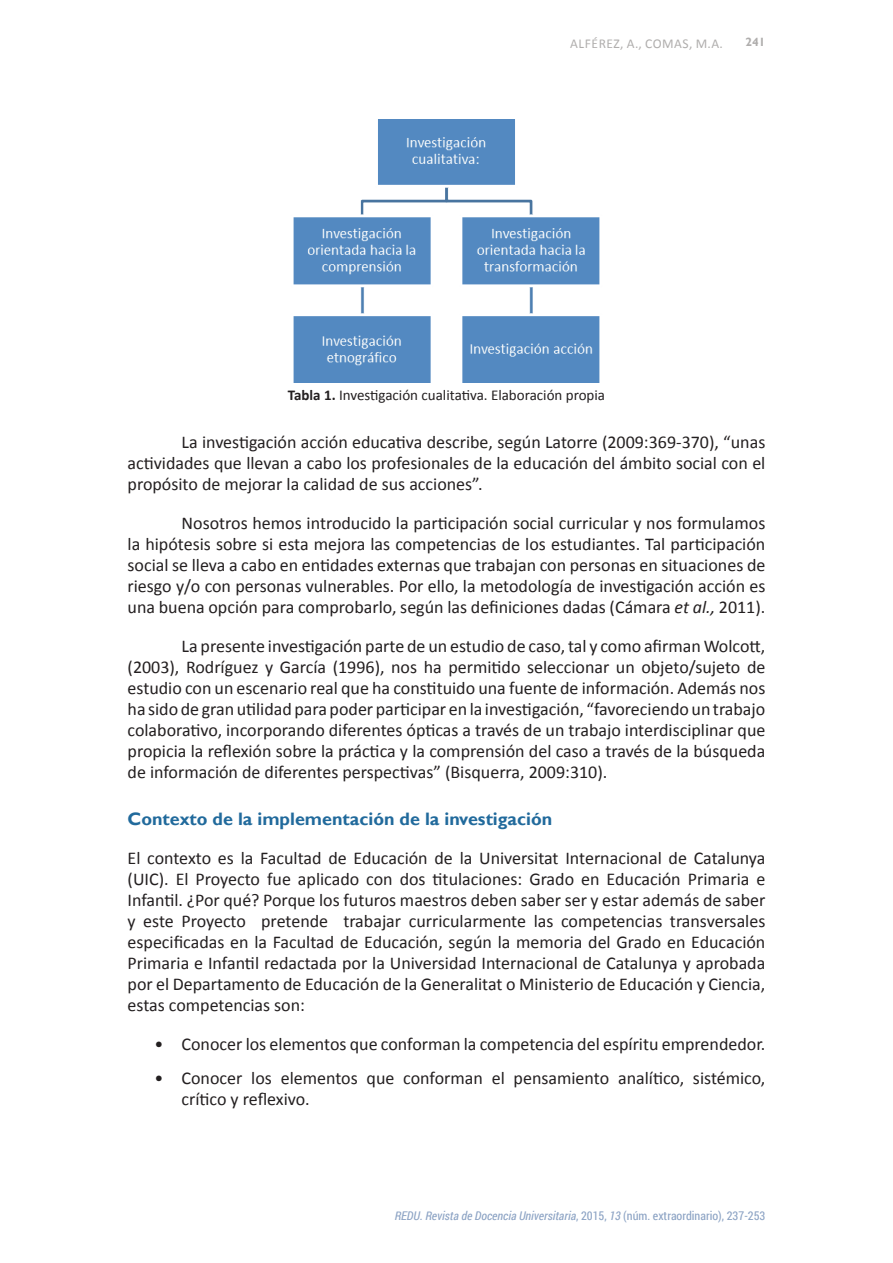
<style>
.page{position:relative;width:893px;height:1263px;background:#fff}
.page>*{position:absolute;margin:0;border:0;box-sizing:border-box;transform-origin:0 0}
.t1{font:18px/21px "Calibri";color:#231f20;text-align:justify}
.t2{font:700 18px "Gill Sans";color:#216a9c}
.t3{font:15px "Calibri";color:#231f20}
.t4{font:13.5px "Calibri";letter-spacing:.04em;color:#b0aead}
.t5{font:italic 12px "Roboto Condensed";color:#8ca3c4}
.t6{font:700 12px "Gill Sans";color:#b0aead}
.s1{font-weight:700}
.s2{font-style:italic}
.s3{font-style:normal}
</style>
<div class="page">
<img style="left:293px;top:119px;width:307px;height:263px">
<p class="t4" style="left:570px;top:35px;width:154px">ALFÉREZ, A., COMAS, M.A.</p>
<p class="t6" style="left:745px;top:34px;width:21px">241</p>
<p class="t3" style="left:288px;top:386px;width:319px"><span class="s1">Tabla 1.</span> Investigación cualitativa. Elaboración propia</p>
<p class="t1" style="left:128px;top:431px;width:639px;text-indent:54px">La investigación acción educativa describe, según Latorre (2009:369-370), “unas actividades que llevan a cabo los profesionales de la educación del ámbito social con el propósito de mejorar la calidad de sus acciones”.</p>
<p class="t1" style="left:128px;top:512px;width:639px;text-indent:54px">Nosotros hemos introducido la participación social curricular y nos formulamos la hipótesis sobre si esta mejora las competencias de los estudiantes. Tal participación social se lleva a cabo en entidades externas que trabajan con personas en situaciones de riesgo y/o con personas vulnerables. Por ello, la metodología de investigación acción es una buena opción para comprobarlo, según las definiciones dadas (Cámara <span class="s2">et al.,</span> 2011).</p>
<p class="t1" style="left:128px;top:635px;width:639px;text-indent:54px">La presente investigación parte de un estudio de caso, tal y como afirman Wolcott, (2003), Rodríguez y García (1996), nos ha permitido seleccionar un objeto/sujeto de estudio con un escenario real que ha constituido una fuente de información. Además nos ha sido de gran utilidad para poder participar en la investigación, “favoreciendo un trabajo colaborativo, incorporando diferentes ópticas a través de un trabajo interdisciplinar que propicia la reflexión sobre la práctica y la comprensión del caso a través de la búsqueda de información de diferentes perspectivas” (Bisquerra, 2009:310).</p>
<p class="t2" style="left:128px;top:808px;width:426px">Contexto de la implementación de la investigación</p>
<p class="t1" style="left:128px;top:847px;width:639px">El contexto es la Facultad de Educación de la Universitat Internacional de Catalunya (UIC). El Proyecto fue aplicado con dos titulaciones: Grado en Educación Primaria e Infantil. ¿Por qué? Porque los futuros maestros deben saber ser y estar además de saber y este Proyecto pretende trabajar curricularmente las competencias transversales especificadas en la Facultad de Educación, según la memoria del Grado en Educación Primaria e Infantil redactada por la Universidad Internacional de Catalunya y aprobada por el Departamento de Educación de la Generalitat o Ministerio de Educación y Ciencia, estas competencias son:</p>
<p class="t1" style="left:155px;top:1033px;width:612px">• Conocer los elementos que conforman la competencia del espíritu emprendedor.</p>
<p class="t1" style="left:182px;top:1068px;width:585px;text-indent:-27px">• Conocer los elementos que conforman el pensamiento analítico, sistémico, crítico y reflexivo.</p>
<p class="t5" style="left:395px;top:1207px;width:372px">REDU. Revista de Docencia Universitaria<span class="s3">, 2015,</span> 13 <span class="s3">(núm. extraordinario), 237-253</span></p>
</div>
